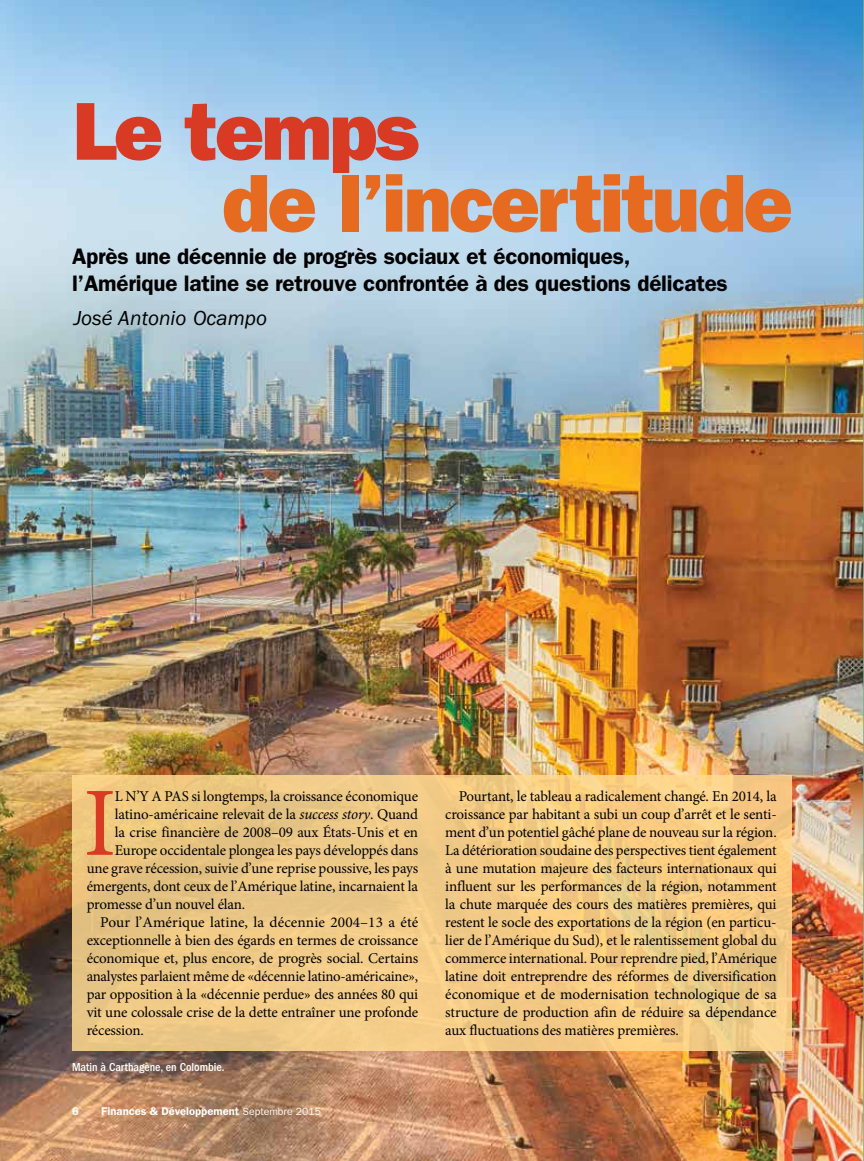
<style>
.page{position:relative;width:864px;height:1161px;background:#fff}
.page>*{position:absolute;margin:0;border:0;box-sizing:border-box;transform-origin:0 0}
.t1{font:98.1px "Minion Pro";color:#d83a24}
.t2{font:82.5px "ITC Franklin Gothic Std Hvy";letter-spacing:-.035em;color:#e66a1f}
.t3{font:82.5px "ITC Franklin Gothic Std Hvy";letter-spacing:-.035em;color:#d83a24}
.t4{font:600 22.5px/27px "ITC Franklin Gothic Std";letter-spacing:-.01em;color:#000}
.t5{font:italic 21px "ITC Franklin Gothic Std";color:#000}
.t6{font:15px/18px "Minion Pro";letter-spacing:-.01em;color:#000;text-align:justify}
.t7{font:500 condensed 12px "ITC Franklin Gothic Std";color:#fff}
.t8{font:600 11.25px "ITC Franklin Gothic Std";color:#fff}
.s1{font-style:italic}
.s2{font-weight:400;font-size:10.5px}
</style>
<div class="page">
<img style="left:0;top:0;width:864px;height:1161px">
<svg style="left:72px;top:775px;width:720px;height:276px;background:#f0ca85"></svg>
<h2 class="t3" style="left:72px;top:83px;width:348px">Le temps</h2>
<h2 class="t2" style="left:222px;top:155px;width:572px">de l’incertitude</h2>
<h3 class="t4" style="left:72px;top:243px;width:657px">Après une décennie de progrès sociaux et économiques, l’Amérique latine se retrouve confrontée à des questions délicates</h3>
<h3 class="t5" style="left:74px;top:306px;width:195px">José Antonio Ocampo</h3>
<h1 class="t1" style="left:83px;top:758px;width:34px">I</h1>
<p class="t6" style="left:115px;top:787px;width:305px">L N’Y A PAS si longtemps, la croissance économique</p>
<p class="t6" style="left:115px;top:805px;width:305px">latino-américaine relevait de la <span class="s1">success story</span>. Quand</p>
<p class="t6" style="left:115px;top:823px;width:305px">la crise financière de 2008–09 aux États-Unis et en</p>
<p class="t6" style="left:115px;top:841px;width:305px">Europe occidentale plongea les pays développés dans</p>
<p class="t6" style="left:87px;top:859px;width:333px">une grave récession, suivie d’une reprise poussive, les pays</p>
<p class="t6" style="left:87px;top:877px;width:333px">émergents, dont ceux de l’Amérique latine, incarnaient la</p>
<p class="t6" style="left:87px;top:895px;width:160px">promesse d’un nouvel élan.</p>
<p class="t6" style="left:100px;top:913px;width:320px">Pour l’Amérique latine, la décennie 2004–13 a été</p>
<p class="t6" style="left:87px;top:931px;width:333px">exceptionnelle à bien des égards en termes de croissance</p>
<p class="t6" style="left:87px;top:949px;width:333px">économique et, plus encore, de progrès social. Certains</p>
<p class="t6" style="left:87px;top:967px;width:333px">analystes parlaient même de «décennie latino-américaine»,</p>
<p class="t6" style="left:87px;top:985px;width:333px">par opposition à la «décennie perdue» des années 80 qui</p>
<p class="t6" style="left:87px;top:1003px;width:333px">vit une colossale crise de la dette entraîner une profonde</p>
<p class="t6" style="left:87px;top:1021px;width:59px">récession.</p>
<p class="t7" style="left:72px;top:1060px;width:154px">Matin à Carthagène, en Colombie.</p>
<p class="t8" style="left:72px;top:1104px;width:8px">6</p>
<p class="t8" style="left:101px;top:1104px;width:221px">Finances &amp; Développement <span class="s2">Septembre 2015</span></p>
<p class="t6" style="left:445px;top:787px;width:333px;text-indent:14px">Pourtant, le tableau a radicalement changé. En 2014, la croissance par habitant a subi un coup d’arrêt et le senti&shy;ment d’un potentiel gâché plane de nouveau sur la région.<br>La détérioration soudaine des perspectives tient également à une mutation majeure des facteurs internationaux qui influent sur les performances de la région, notamment la chute marquée des cours des matières premières, qui restent le socle des exportations de la région (en particu&shy;lier de l’Amérique du Sud), et le ralentissement global du commerce international. Pour reprendre pied, l’Amérique latine doit entreprendre des réformes de diversification économique et de modernisation technologique de sa structure de production afin de réduire sa dépendance aux fluctuations des matières premières.</p>
</div>
